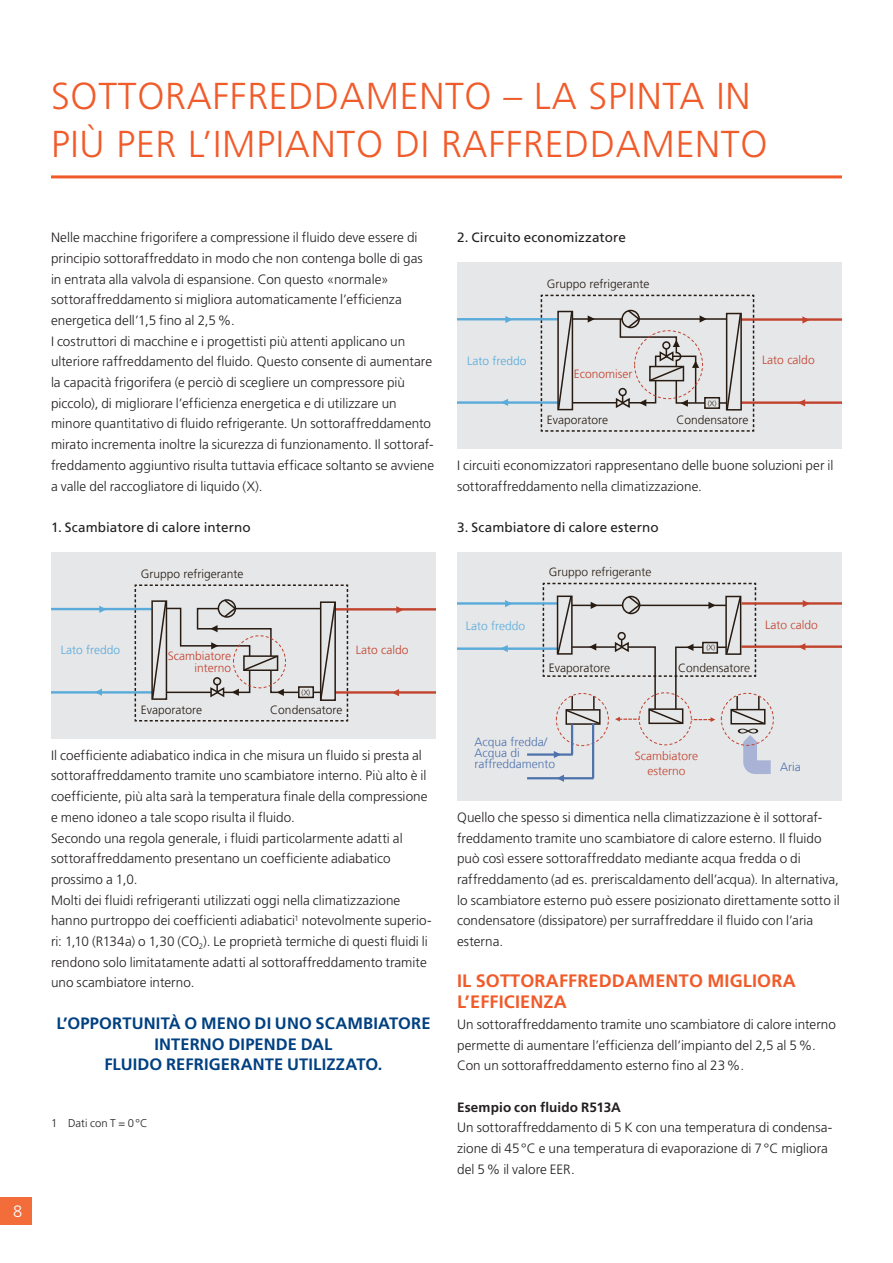
<style>
.page{position:relative;width:893px;height:1263px;background:#fff}
.page>*{position:absolute;margin:0;border:0;box-sizing:border-box;transform-origin:0 0}
.Kapiteltitel{font:300 37.5px/48px "Frutiger LT Std";letter-spacing:.02em;color:#f15b2a}
.Kapitel_Zwischentite{font:700 18px/20.7px "Frutiger LT Std";letter-spacing:.01em;color:#f15b2a}
.Zitatstil_Zitat{font:700 16.5px/20.7px "Frutiger LT Std";letter-spacing:.01em;color:#014081;text-align:center}
.t1{font:300 16.5px "Frutiger LT Std";color:#fff}
.Fliesstext{font:300 13.5px/20.7px "Frutiger LT Std";color:#231f20}
.Lead{font:13.5px "Frutiger";letter-spacing:.005em;color:#231f20}
.Fliesstext_fett{font:700 13.5px "Frutiger LT Std";letter-spacing:.01em;color:#231f20}
.t2{font:300 12px "Frutiger";color:#271b12}
.t3{font:300 12px/12px "Frutiger";color:#c2432e;text-align:right}
.t4{font:300 12px "Frutiger LT Com";color:#271b12}
.t5{font:300 12px/10.8px "Frutiger LT Com";color:#4d72ac}
.t6{font:300 12px/14.4px "Frutiger LT Com";color:#c2432e;text-align:center}
.t7{font:300 12px "Frutiger";color:#5aabda}
.t8{font:300 12px "Frutiger LT Com";color:#5aabda}
.Fussnote{font:300 11.25px "Frutiger LT Std";letter-spacing:.005em;color:#231f20}
.t9{font:300 7.5px "Frutiger";color:#271b12}
.t10{font:300 7.5px "Frutiger LT Com";color:#271b12}
</style>
<div class="page">
<div style="left:0;top:1197px;width:32px;height:28px;background:#f26d39"></div>
<hr style="left:51px;top:175px;width:791px;height:3px;background:#f15b2a">
<div style="left:457px;top:263px;width:385px;height:186px;background:#e6e7e9"></div>
<hr style="left:457px;top:401px;width:101px;height:3px;background:#5aabda">
<hr style="left:457px;top:318px;width:101px;height:2px;background:#5aabda">
<svg style="left:505px;top:316px;width:8px;height:7px"></svg>
<svg style="left:501px;top:399px;width:7px;height:7px"></svg>
<hr style="left:741px;top:318px;width:101px;height:3px;background:#c2432e">
<hr style="left:741px;top:401px;width:101px;height:3px;background:#c2432e">
<svg style="left:802px;top:316px;width:8px;height:8px"></svg>
<svg style="left:798px;top:399px;width:7px;height:7px"></svg>
<svg style="left:540px;top:294px;width:215px;height:138px"></svg>
<div style="left:51px;top:552px;width:385px;height:187px;background:#e6e7e9"></div>
<hr style="left:51px;top:691px;width:101px;height:2px;background:#5aabda">
<hr style="left:51px;top:608px;width:101px;height:2px;background:#5aabda">
<svg style="left:99px;top:606px;width:7px;height:7px"></svg>
<svg style="left:95px;top:689px;width:7px;height:7px"></svg>
<hr style="left:335px;top:608px;width:101px;height:2px;background:#c2432e">
<hr style="left:335px;top:691px;width:101px;height:3px;background:#c2432e">
<svg style="left:396px;top:606px;width:7px;height:7px"></svg>
<svg style="left:392px;top:689px;width:7px;height:7px"></svg>
<svg style="left:134px;top:584px;width:215px;height:138px"></svg>
<div style="left:457px;top:552px;width:385px;height:248px;background:#e6e7e9"></div>
<hr style="left:527px;top:753px;width:46px;height:3px;background:#4d72ac">
<hr style="left:527px;top:777px;width:66px;height:2px;background:#4d72ac">
<hr style="left:457px;top:647px;width:101px;height:3px;background:#5aabda">
<hr style="left:457px;top:602px;width:100px;height:3px;background:#5aabda">
<svg style="left:505px;top:600px;width:7px;height:7px"></svg>
<svg style="left:501px;top:645px;width:7px;height:7px"></svg>
<hr style="left:742px;top:602px;width:100px;height:3px;background:#c2432e">
<hr style="left:741px;top:645px;width:101px;height:3px;background:#c2432e">
<svg style="left:803px;top:600px;width:7px;height:7px"></svg>
<svg style="left:798px;top:643px;width:7px;height:7px"></svg>
<svg style="left:542px;top:582px;width:229px;height:200px"></svg>
<p class="t1" style="left:13px;top:1202px;width:11px">8</p>
<p class="Kapiteltitel" style="left:51px;top:73px;width:718px">SOTTORAFFREDDAMENTO – LA SPINTA IN<br>PIÙ PER L’IMPIANTO DI RAFFREDDAMENTO</p>
<p class="Fliesstext" style="left:51px;top:227px;width:373px">Nelle macchine frigorifere a compressione il fluido deve essere di principio sottoraffreddato in modo che non contenga bolle di gas in entrata alla valvola di espansione. Con questo «normale» sottoraffreddamento si migliora automaticamente l’efficienza energetica dell’1,5 fino al 2,5%.</p>
<p class="Fliesstext" style="left:51px;top:331px;width:385px">I costruttori di macchine e i progettisti più attenti applicano un ulteriore raffreddamento del fluido. Questo consente di aumentare la capacità frigorifera (e perciò di scegliere un compressore più piccolo), di migliorare l’efficienza energetica e di utilizzare un minore quantitativo di fluido refrigerante. Un sottoraffreddamento mirato incrementa inoltre la sicurezza di funzionamento. Il sottoraf&shy;freddamento aggiuntivo risulta tuttavia efficace soltanto se avviene a valle del raccogliatore di liquido (X).</p>
<p class="Lead" style="left:51px;top:519px;width:201px">1. Scambiatore di calore interno</p>
<p class="t2" style="left:141px;top:567px;width:104px">Gruppo refrigerante</p>
<p class="t7" style="left:61px;top:643px;width:61px">Lato freddo</p>
<p class="t3" style="left:356px;top:644px;width:54px">Lato caldo</p>
<p class="t9" style="left:302px;top:688px;width:10px">(X)</p>
<p class="t3" style="left:168px;top:650px;width:65px">Scambiatore interno</p>
<p class="t2" style="left:141px;top:703px;width:63px">Evaporatore</p>
<p class="t2" style="left:270px;top:703px;width:74px">Condensatore</p>
<p class="Fliesstext" style="left:51px;top:745px;width:378px">Il coefficiente adiabatico indica in che misura un fluido si presta al sottoraffreddamento tramite uno scambiatore interno. Più alto è il coefficiente, più alta sarà la temperatura finale della compressione e meno idoneo a tale scopo risulta il fluido.</p>
<p class="Fliesstext" style="left:51px;top:828px;width:353px">Secondo una regola generale, i fluidi particolarmente adatti al sottoraffreddamento presentano un coefficiente adiabatico prossimo a 1,0.</p>
<p class="Fliesstext" style="left:51px;top:890px;width:382px">Molti dei fluidi refrigeranti utilizzati oggi nella climatizzazione hanno purtroppo dei coefficienti adiabatici<sup>1</sup> notevolmente superio&shy;ri: 1,10 (R134a) o 1,30 (CO<sub>2</sub>). Le proprietà termiche di questi fluidi li rendono solo limitatamente adatti al sottoraffreddamento tramite uno scambiatore interno.</p>
<p class="Zitatstil_Zitat" style="left:56px;top:1013px;width:376px">L’OPPORTUNITÀ O MENO DI UNO SCAMBIATORE<br>INTERNO DIPENDE DAL<br>FLUIDO REFRIGERANTE UTILIZZATO.</p>
<p class="Fussnote" style="left:51px;top:1116px;width:98px">1 Dati con T = 0°C</p>
<p class="Lead" style="left:457px;top:230px;width:170px">2. Circuito economizzatore</p>
<p class="t2" style="left:547px;top:277px;width:104px">Gruppo refrigerante</p>
<p class="t7" style="left:467px;top:354px;width:61px">Lato freddo</p>
<p class="t3" style="left:762px;top:354px;width:54px">Lato caldo</p>
<p class="t3" style="left:574px;top:368px;width:60px">Economiser</p>
<p class="t9" style="left:708px;top:399px;width:10px">(X)</p>
<p class="t2" style="left:547px;top:413px;width:63px">Evaporatore</p>
<p class="t2" style="left:676px;top:413px;width:74px">Condensatore</p>
<p class="Fliesstext" style="left:457px;top:455px;width:378px">I circuiti economizzatori rappresentano delle buone soluzioni per il sottoraffreddamento nella climatizzazione.</p>
<p class="Lead" style="left:457px;top:519px;width:203px">3. Scambiatore di calore esterno</p>
<p class="t4" style="left:549px;top:565px;width:104px">Gruppo refrigerante</p>
<p class="t8" style="left:466px;top:619px;width:61px">Lato freddo</p>
<p class="t6" style="left:765px;top:618px;width:54px">Lato caldo</p>
<p class="t10" style="left:706px;top:643px;width:10px">(X)</p>
<p class="t4" style="left:549px;top:661px;width:63px">Evaporatore</p>
<p class="t4" style="left:678px;top:661px;width:74px">Condensatore</p>
<p class="t5" style="left:474px;top:737px;width:82px">Acqua fredda/<br>Acqua di raffreddamento</p>
<p class="t6" style="left:635px;top:749px;width:65px">Scambiatore esterno</p>
<p class="t5" style="left:780px;top:762px;width:22px">Aria</p>
<p class="Fliesstext" style="left:457px;top:807px;width:384px">Quello che spesso si dimentica nella climatizzazione è il sottoraf&shy;freddamento tramite uno scambiatore di calore esterno. Il fluido può così essere sottoraffreddato mediante acqua fredda o di raffreddamento (ad es. preriscaldamento dell’acqua). In alternativa, lo scambiatore esterno può essere posizionato direttamente sotto il condensatore (dissipatore) per surraffreddare il fluido con l’aria esterna.</p>
<p class="Kapitel_Zwischentite" style="left:457px;top:971px;width:340px">IL SOTTORAFFREDDAMENTO MIGLIORA<br>L’EFFICIENZA</p>
<p class="Fliesstext" style="left:457px;top:1014px;width:380px">Un sottoraffreddamento tramite uno scambiatore di calore interno permette di aumentare l’efficienza dell’impianto del 2,5 al 5%.<br>Con un sottoraffreddamento esterno fino al 23%.</p>
<p class="Fliesstext_fett" style="left:457px;top:1099px;width:165px">Esempio con fluido R513A</p>
<p class="Fliesstext" style="left:457px;top:1117px;width:377px">Un sottoraffreddamento di 5 K con una temperatura di condensa&shy;zione di 45°C e una temperatura di evaporazione di 7°C migliora del 5% il valore EER.</p>
</div>
